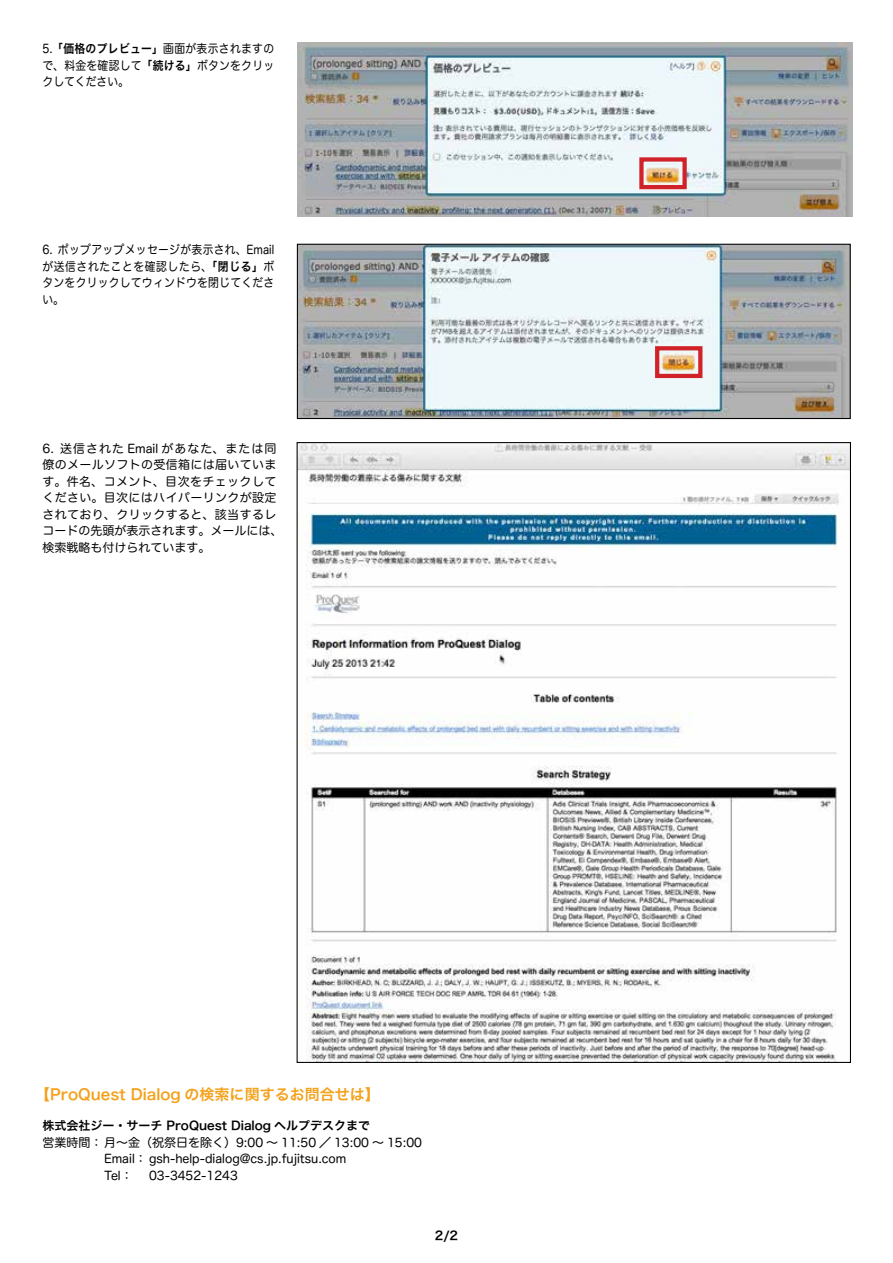
<style>
.page{position:relative;width:893px;height:1263px;background:#fff}
.page>*{position:absolute;margin:0;border:0;box-sizing:border-box;transform-origin:0 0}
.t1{font:15px "Hira Kaku Pro W6";color:#f4a11b}
.t2{font:12px/16.5px "Hira Maru Pro W4";letter-spacing:.025em;color:#000}
.t3{font:12px/16.5px "Hira Maru Pro W4";letter-spacing:.025em;color:#000;text-align:justify;scale:.9 1}
.t4{font:12px "Hira Maru Pro W4";color:#000}
.t5{font:12px "Hira Kaku Pro W6";color:#000}
.s1{font-family:"Hira Kaku Pro W6"}
</style>
<div class="page">
<img style="left:298px;top:43px;width:555px;height:174px">
<img style="left:299px;top:246px;width:550px;height:171px">
<div style="left:297px;top:244px;width:554px;height:175px;border:1px solid #000"></div>
<img style="left:299px;top:444px;width:550px;height:617px">
<div style="left:639px;top:157px;width:48px;height:32px;border:4px solid #d22229"></div>
<div style="left:655px;top:346px;width:47px;height:32px;border:4px solid #d22229"></div>
<p class="t3" style="left:43px;top:40px;width:259px">5. <span class="s1">「価格のプレビュー」</span>画面が表示されますので、料金を確認して<span class="s1">「続ける」</span>ボタンをクリックしてください。</p>
<p class="t3" style="left:43px;top:241px;width:259px">6. ポップアップメッセージが表示され、Emailが送信されたことを確認したら、<span class="s1">「閉じる」</span>ボタンをクリックしてウィンドウを閉じてください。</p>
<p class="t2" style="left:43px;top:439px;width:241px">6. 送信された Email があなた、または同僚のメールソフトの受信箱には届いています。件名、コメント、目次をチェックしてください。目次にはハイパーリンクが設定されており、クリックすると、該当するレコードの先頭が表示されます。メールには、検索戦略も付けられています。</p>
<p class="t1" style="left:35px;top:1080px;width:346px">【ProQuest Dialog の検索に関するお問合せは】</p>
<p class="t5" style="left:43px;top:1115px;width:329px">株式会社ジー･サーチ ProQuest Dialog ヘルプデスクまで</p>
<p class="t4" style="left:43px;top:1132px;width:381px">営業時間：月〜金（祝祭日を除く）9:00 〜 11:50 ／ 13:00 〜 15:00</p>
<p class="t4" style="left:104px;top:1148px;width:244px">Email： gsh-help-dialog@cs.jp.fujitsu.com</p>
<p class="t2" style="left:104px;top:1166px;width:30px">Tel：</p>
<p class="t4" style="left:149px;top:1165px;width:90px">03-3452-1243</p>
<p class="t5" style="left:435px;top:1224px;width:25px">2/2</p>
</div>
